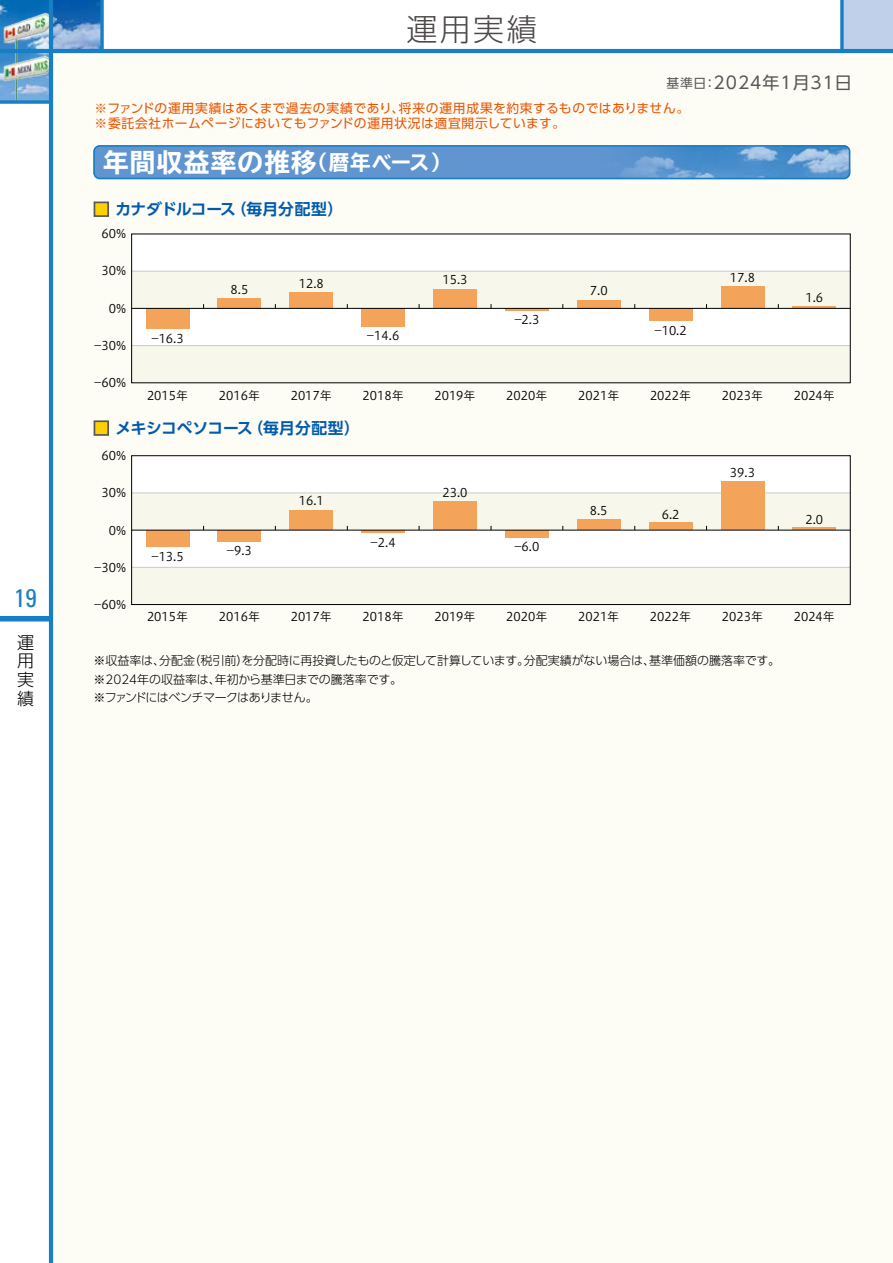
<style>
.page{position:relative;width:893px;height:1263px;background:#fff}
.page>*{position:absolute;margin:0;border:0;box-sizing:border-box;transform-origin:0 0}
.t1{font:300 30.9px "UD Shin Go Pro";color:#4c4948}
.t2{font:700 expanded 25.5px "TBUD Go Std";letter-spacing:.05em;color:#fff}
.t3{font:condensed 25.5px "Univers";color:#187fc4}
.t4{font:16.95px "UD Shin Go Pro";letter-spacing:.06em;color:#595757}
.t5{font:300 16.95px/18.8px "UD Shin Go Pro";color:#000;text-align:justify}
.t6{font:700 15.75px "UD Shin Go Pro De";letter-spacing:-.005em;color:#005bac}
.t7{font:12.75px/14.9px "UD Shin Go Pro";letter-spacing:.045em;color:#ea5504}
.t8{font:12px "Hiragino UD Sans Std W3";color:#000}
.t9{font:300 12px/18px "UD Shin Go Pro";letter-spacing:-.02em;color:#000}
.s1{font-size:12.75px}
.s2{font-size:20.4px}
.s3{font-family:"UD Shin Go Pro";font-weight:300;font-size:15.9px;color:#fdd000}
</style>
<div class="page">
<img style="left:0;top:0;width:49px;height:100px">
<img style="left:2px;top:10px;width:47px;height:90px">
<svg style="left:53px;top:0;width:47px;height:49px;background:#5087c3"></svg>
<div style="left:51px;top:49px;width:842px;height:1214px;background:#fdfcf5"></div>
<div style="left:842px;top:0;width:51px;height:51px;background:#c0d0eb"></div>
<svg style="left:840px;top:0;width:4px;height:49px"></svg>
<div style="left:0;top:616px;width:51px;height:5px;background:#187fc4"></div>
<hr style="left:49px;top:0;width:4px;height:1263px;background:#187fc4">
<hr style="left:0;top:49px;width:893px;height:4px;background:#187fc4">
<svg style="left:0;top:100px;width:49px;height:4px"></svg>
<svg style="left:100px;top:0;width:4px;height:49px"></svg>
<div style="left:132px;top:456px;width:718px;height:37px;background:#fff"></div>
<div style="left:132px;top:493px;width:718px;height:37px;background:#f8f7eb"></div>
<div style="left:132px;top:530px;width:718px;height:37px;background:#fff"></div>
<div style="left:132px;top:567px;width:718px;height:37px;background:#f8f7eb"></div>
<hr style="left:132px;top:492px;width:718px;height:1px;background:#c9caca">
<hr style="left:132px;top:567px;width:718px;height:1px;background:#c9caca">
<hr style="left:793px;top:528px;width:43px;height:2px;background:#f4a45a">
<div style="left:721px;top:481px;width:43px;height:49px;background:#f4a45a"></div>
<div style="left:649px;top:522px;width:43px;height:8px;background:#f4a45a"></div>
<div style="left:577px;top:520px;width:43px;height:10px;background:#f4a45a"></div>
<div style="left:505px;top:530px;width:43px;height:7px;background:#f4a45a"></div>
<div style="left:433px;top:502px;width:44px;height:28px;background:#f4a45a"></div>
<hr style="left:362px;top:530px;width:43px;height:3px;background:#f4a45a">
<div style="left:290px;top:510px;width:43px;height:20px;background:#f4a45a"></div>
<div style="left:218px;top:530px;width:43px;height:12px;background:#f4a45a"></div>
<div style="left:146px;top:530px;width:43px;height:17px;background:#f4a45a"></div>
<div style="left:132px;top:346px;width:718px;height:37px;background:#f8f7eb"></div>
<div style="left:132px;top:234px;width:718px;height:37px;background:#fff"></div>
<div style="left:132px;top:308px;width:718px;height:38px;background:#fff"></div>
<div style="left:132px;top:271px;width:718px;height:37px;background:#f8f7eb"></div>
<hr style="left:132px;top:271px;width:718px;height:1px;background:#c9caca">
<hr style="left:132px;top:345px;width:718px;height:1px;background:#c9caca">
<hr style="left:793px;top:306px;width:43px;height:2px;background:#f4a45a">
<div style="left:721px;top:286px;width:43px;height:22px;background:#f4a45a"></div>
<div style="left:649px;top:308px;width:43px;height:13px;background:#f4a45a"></div>
<div style="left:577px;top:300px;width:43px;height:8px;background:#f4a45a"></div>
<hr style="left:505px;top:308px;width:43px;height:3px;background:#f4a45a">
<div style="left:433px;top:289px;width:44px;height:19px;background:#f4a45a"></div>
<div style="left:362px;top:308px;width:43px;height:18px;background:#f4a45a"></div>
<div style="left:290px;top:293px;width:43px;height:15px;background:#f4a45a"></div>
<div style="left:218px;top:298px;width:43px;height:10px;background:#f4a45a"></div>
<div style="left:146px;top:308px;width:43px;height:21px;background:#f4a45a"></div>
<svg style="left:93px;top:145px;width:757px;height:34px;background:#5a94cf"></svg>
<div style="left:94px;top:202px;width:15px;height:15px;border:2px solid #595757"></div>
<div style="left:131px;top:455px;width:719px;height:150px;border:1px solid #000"></div>
<div style="left:94px;top:420px;width:15px;height:16px;border:2px solid #595757"></div>
<hr style="left:132px;top:308px;width:718px;height:1px;background:#000">
<hr style="left:132px;top:530px;width:718px;height:1px;background:#000">
<hr style="left:892px;top:0;width:1px;height:51px;background:#6095d0">
<h2 class="t3" style="left:14px;top:582px;width:24px">19</h2>
<h3 class="t5" style="left:17px;top:632px;width:18px">運用実績</h3>
<h1 class="t1" style="left:407px;top:4px;width:132px">運用実績</h1>
<h3 class="t4" style="left:667px;top:69px;width:187px"><span class="s1">基準日：</span>2024年1月31日</h3>
<p class="t7" style="left:95px;top:100px;width:596px">※ファンドの運用実績はあくまで過去の実績であり、将来の運用成果を約束するものではありません。※委託会社ホームページにおいてもファンドの運用状況は適宜開示しています。</p>
<h2 class="t2" style="left:103px;top:148px;width:349px">年間収益率の推移<span class="s2">（暦年ベース）</span></h2>
<h3 class="t6" style="left:93px;top:196px;width:251px"><span class="s3">■</span> カナダドルコース（毎月分配型）</h3>
<p class="t8" style="left:102px;top:225px;width:26px">60%</p>
<p class="t8" style="left:102px;top:262px;width:26px">30%</p>
<p class="t8" style="left:109px;top:299px;width:19px">0%</p>
<p class="t8" style="left:94px;top:336px;width:34px">-30%</p>
<p class="t8" style="left:94px;top:374px;width:34px">-60%</p>
<p class="t8" style="left:151px;top:329px;width:34px">-16.3</p>
<p class="t8" style="left:231px;top:280px;width:19px">8.5</p>
<p class="t8" style="left:299px;top:274px;width:27px">12.8</p>
<p class="t8" style="left:442px;top:271px;width:27px">15.3</p>
<p class="t8" style="left:367px;top:327px;width:34px">-14.6</p>
<p class="t8" style="left:514px;top:311px;width:27px">-2.3</p>
<p class="t8" style="left:590px;top:282px;width:19px">7.0</p>
<p class="t8" style="left:654px;top:321px;width:34px">-10.2</p>
<p class="t8" style="left:730px;top:268px;width:27px">17.8</p>
<p class="t8" style="left:805px;top:288px;width:19px">1.6</p>
<p class="t8" style="left:147px;top:386px;width:43px">2015年</p>
<p class="t8" style="left:219px;top:386px;width:43px">2016年</p>
<p class="t8" style="left:291px;top:386px;width:43px">2017年</p>
<p class="t8" style="left:363px;top:386px;width:43px">2018年</p>
<p class="t8" style="left:434px;top:386px;width:43px">2019年</p>
<p class="t8" style="left:506px;top:386px;width:43px">2020年</p>
<p class="t8" style="left:578px;top:386px;width:43px">2021年</p>
<p class="t8" style="left:650px;top:386px;width:43px">2022年</p>
<p class="t8" style="left:722px;top:386px;width:43px">2023年</p>
<p class="t8" style="left:794px;top:386px;width:43px">2024年</p>
<h3 class="t6" style="left:93px;top:415px;width:268px"><span class="s3">■</span> メキシコペソコース（毎月分配型）</h3>
<p class="t8" style="left:102px;top:446px;width:26px">60%</p>
<p class="t8" style="left:102px;top:484px;width:26px">30%</p>
<p class="t8" style="left:109px;top:521px;width:19px">0%</p>
<p class="t8" style="left:94px;top:558px;width:34px">-30%</p>
<p class="t8" style="left:94px;top:595px;width:34px">-60%</p>
<p class="t8" style="left:151px;top:547px;width:34px">-13.5</p>
<p class="t8" style="left:227px;top:541px;width:27px">-9.3</p>
<p class="t8" style="left:299px;top:491px;width:27px">16.1</p>
<p class="t8" style="left:371px;top:533px;width:27px">-2.4</p>
<p class="t8" style="left:442px;top:484px;width:27px">23.0</p>
<p class="t8" style="left:514px;top:538px;width:27px">-6.0</p>
<p class="t8" style="left:590px;top:502px;width:19px">8.5</p>
<p class="t8" style="left:662px;top:505px;width:19px">6.2</p>
<p class="t8" style="left:730px;top:464px;width:27px">39.3</p>
<p class="t8" style="left:805px;top:510px;width:19px">2.0</p>
<p class="t8" style="left:147px;top:608px;width:43px">2015年</p>
<p class="t8" style="left:219px;top:608px;width:43px">2016年</p>
<p class="t8" style="left:291px;top:608px;width:43px">2017年</p>
<p class="t8" style="left:363px;top:608px;width:43px">2018年</p>
<p class="t8" style="left:434px;top:608px;width:43px">2019年</p>
<p class="t8" style="left:506px;top:608px;width:43px">2020年</p>
<p class="t8" style="left:578px;top:608px;width:43px">2021年</p>
<p class="t8" style="left:650px;top:608px;width:43px">2022年</p>
<p class="t8" style="left:722px;top:608px;width:43px">2023年</p>
<p class="t8" style="left:794px;top:608px;width:43px">2024年</p>
<p class="t9" style="left:94px;top:651px;width:688px">※収益率は、分配金（税引前）を分配時に再投資したものと仮定して計算しています。分配実績がない場合は、基準価額の騰落率です。※2024年の収益率は、年初から基準日までの騰落率です。<br>※ファンドにはベンチマークはありません。</p>
</div>
